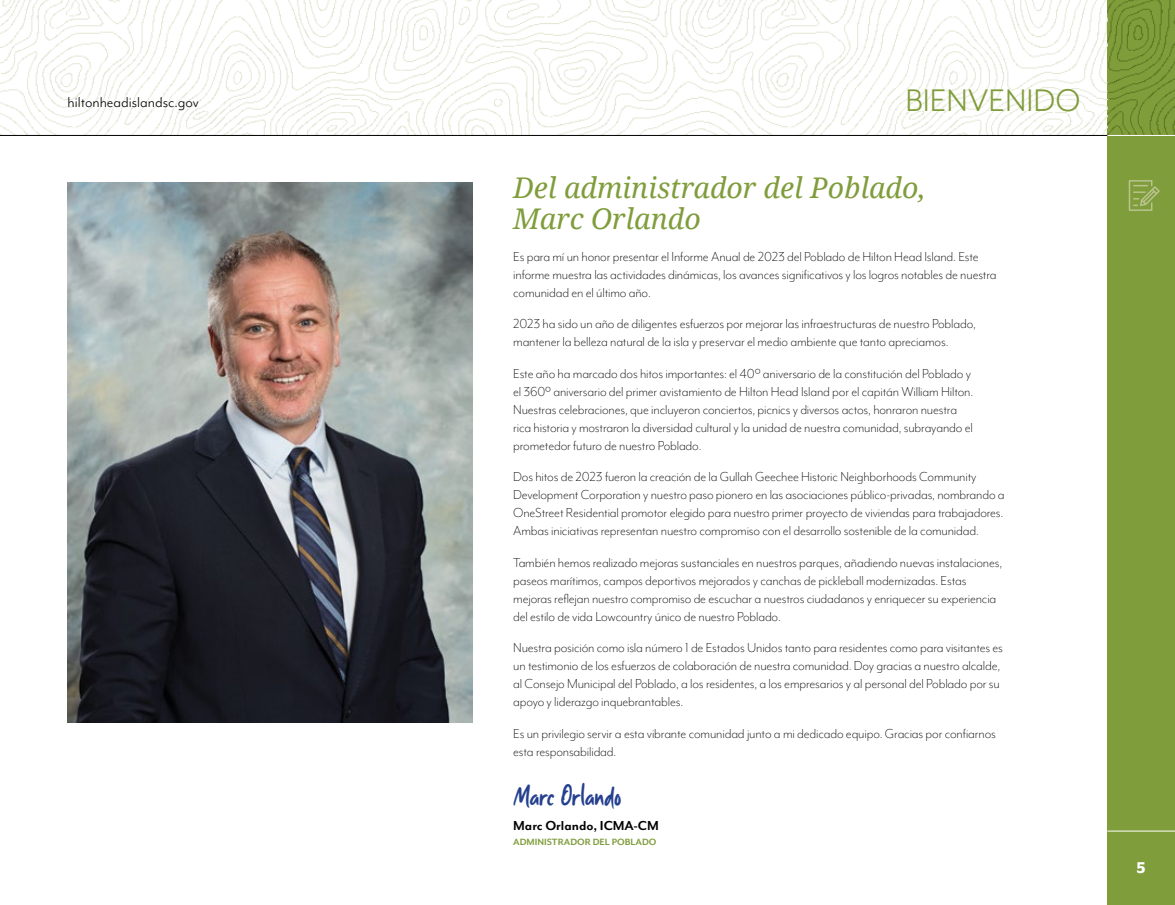
<style>
.page{position:relative;width:1175px;height:905px;background:#fff}
.page>*{position:absolute;margin:0;border:0;box-sizing:border-box;transform-origin:0 0}
.t1{font:36px "Mr Eaves Mod OT";color:#809d3c}
.t2{font:italic 28.5px/31.5px "Droid Serif";color:#809d3c}
.t3{font:27px "Smooth Butter";color:#25408f}
.t4{font:800 18px "Mr Eaves Mod OT";color:#fff}
.t5{font:16.5px "Mr Eaves Mod OT";color:#000}
.t6{font:300 15px/18px "Mr Eaves Mod OT";letter-spacing:-.01em;color:#000}
.t7{font:700 15px "Mr Eaves Mod OT";color:#000}
.t8{font:700 10.5px "Mr Eaves Mod OT";color:#809d3c}
</style>
<div class="page">
<div style="left:1107px;top:0;width:67px;height:904px;background:#809d3c"></div>
<hr style="left:1107px;top:830px;width:67px;height:1px;background:#fff">
<img style="left:0;top:0;width:1174px;height:135px">
<hr style="left:0;top:135px;width:1107px;height:1px;background:#000">
<hr style="left:1107px;top:135px;width:67px;height:1px;background:#fff">
<svg style="left:1128px;top:180px;width:31px;height:31px"></svg>
<img style="left:68px;top:182px;width:404px;height:540px">
<p class="t5" style="left:68px;top:93px;width:133px">hiltonheadislandsc.gov</p>
<h1 class="t1" style="left:905px;top:81px;width:177px">BIENVENIDO</h1>
<h2 class="t2" style="left:513px;top:171px;width:414px">Del administrador del Poblado,<br>Marc Orlando</h2>
<p class="t6" style="left:513px;top:247px;width:485px">Es para mí un honor presentar el Informe Anual de 2023 del Poblado de Hilton Head Island. Este informe muestra las actividades dinámicas, los avances significativos y los logros notables de nuestra comunidad en el último año.</p>
<p class="t6" style="left:513px;top:314px;width:464px">2023 ha sido un año de diligentes esfuerzos por mejorar las infraestructuras de nuestro Poblado, mantener la belleza natural de la isla y preservar el medio ambiente que tanto apreciamos.</p>
<p class="t6" style="left:513px;top:364px;width:461px">Este año ha marcado dos hitos importantes: el 40º aniversario de la constitución del Poblado y el 360º aniversario del primer avistamiento de Hilton Head Island por el capitán William Hilton.<br>Nuestras celebraciones, que incluyeron conciertos, picnics y diversos actos, honraron nuestra rica historia y mostraron la diversidad cultural y la unidad de nuestra comunidad, subrayando el prometedor futuro de nuestro Poblado.</p>
<p class="t6" style="left:513px;top:467px;width:493px">Dos hitos de 2023 fueron la creación de la Gullah Geechee Historic Neighborhoods Community Development Corporation y nuestro paso pionero en las asociaciones público-privadas, nombrando a OneStreet Residential promotor elegido para nuestro primer proyecto de viviendas para trabajadores.<br>Ambas iniciativas representan nuestro compromiso con el desarrollo sostenible de la comunidad.</p>
<p class="t6" style="left:513px;top:553px;width:490px">También hemos realizado mejoras sustanciales en nuestros parques, añadiendo nuevas instalaciones, paseos marítimos, campos deportivos mejorados y canchas de pickleball modernizadas. Estas mejoras reflejan nuestro compromiso de escuchar a nuestros ciudadanos y enriquecer su experiencia del estilo de vida Lowcountry único de nuestro Poblado.</p>
<p class="t6" style="left:513px;top:638px;width:491px">Nuestra posición como isla número 1 de Estados Unidos tanto para residentes como para visitantes es un testimonio de los esfuerzos de colaboración de nuestra comunidad. Doy gracias a nuestro alcalde, al Consejo Municipal del Poblado, a los residentes, a los empresarios y al personal del Poblado por su apoyo y liderazgo inquebrantables.</p>
<p class="t6" style="left:513px;top:724px;width:484px">Es un privilegio servir a esta vibrante comunidad junto a mi dedicado equipo. Gracias por confiarnos esta responsabilidad.</p>
<h3 class="t3" style="left:513px;top:779px;width:110px">Marc Orlando</h3>
<p class="t7" style="left:513px;top:817px;width:147px">Marc Orlando, ICMA-CM</p>
<p class="t8" style="left:513px;top:836px;width:145px">ADMINISTRADOR DEL POBLADO</p>
<p class="t4" style="left:1136px;top:857px;width:11px">5</p>
</div>
